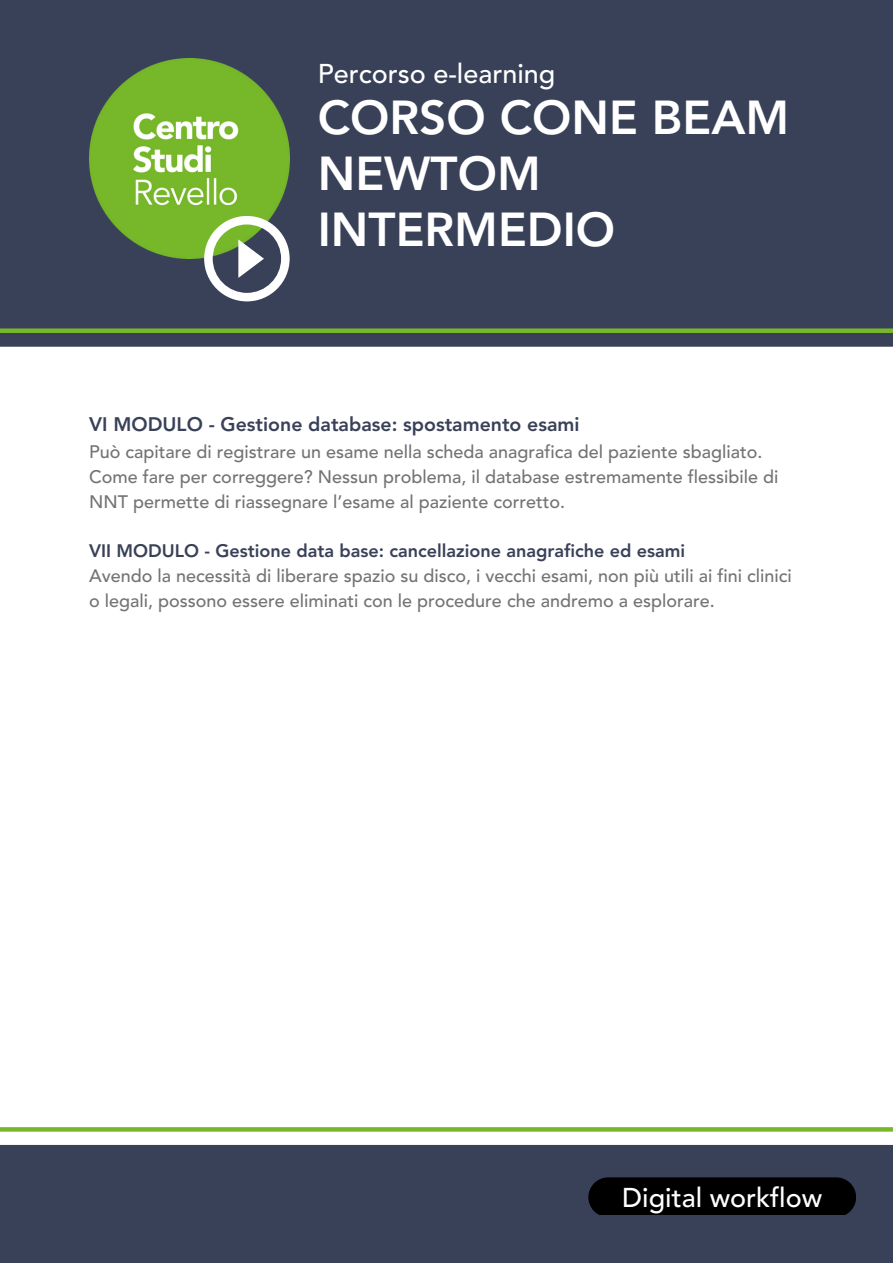
<style>
.page{position:relative;width:893px;height:1264px;background:#fff}
.page>*{position:absolute;margin:0;border:0;box-sizing:border-box;transform-origin:0 0}
.t1{font:800 47.25px/56.2px "Avenir LT Std";color:#fff}
.t2{font:500 27px "Avenir LT Std";color:#fff}
.t3{font:800 19.5px "Avenir LT Std";color:#394158}
.t4{font:500 18px/24.8px "Avenir LT Std";color:#737373}
.t5{font:800 18px "Avenir LT Std";color:#394158}
</style>
<div class="page">
<div style="left:0;top:0;width:892px;height:1262px;background:#394158"></div>
<img style="left:89px;top:58px;width:200px;height:200px">
<svg style="left:204px;top:216px;width:85px;height:85px"></svg>
<div style="left:0;top:347px;width:892px;height:797px;background:#fff"></div>
<div style="left:588px;top:1177px;width:268px;height:37px;background:#000"></div>
<svg style="left:0;top:1127px;width:892px;height:4px;background:#7bba32"></svg>
<div style="left:0;top:328px;width:892px;height:5px;background:#76b82a"></div>
<h2 class="t2" style="left:318px;top:62px;width:239px">Percorso e-learning</h2>
<h1 class="t1" style="left:318px;top:94px;width:473px">CORSO CONE BEAM<br>NEWTOM<br>INTERMEDIO</h1>
<p class="t3" style="left:89px;top:416px;width:492px">VI MODULO - Gestione database: spostamento esami</p>
<p class="t4" style="left:89px;top:441px;width:690px">Può capitare di registrare un esame nella scheda anagrafica del paziente sbagliato.<br>Come fare per correggere? Nessun problema, il database estremamente flessibile di<br>NNT permette di riassegnare l’esame al paziente corretto.</p>
<p class="t5" style="left:89px;top:544px;width:597px">VII MODULO - Gestione data base: cancellazione anagrafiche ed esami</p>
<p class="t4" style="left:89px;top:565px;width:704px">Avendo la necessità di liberare spazio su disco, i vecchi esami, non più utili ai fini clinici o legali, possono essere eliminati con le procedure che andremo a esplorare.</p>
<h2 class="t2" style="left:622px;top:1186px;width:201px">Digital workflow</h2>
</div>
